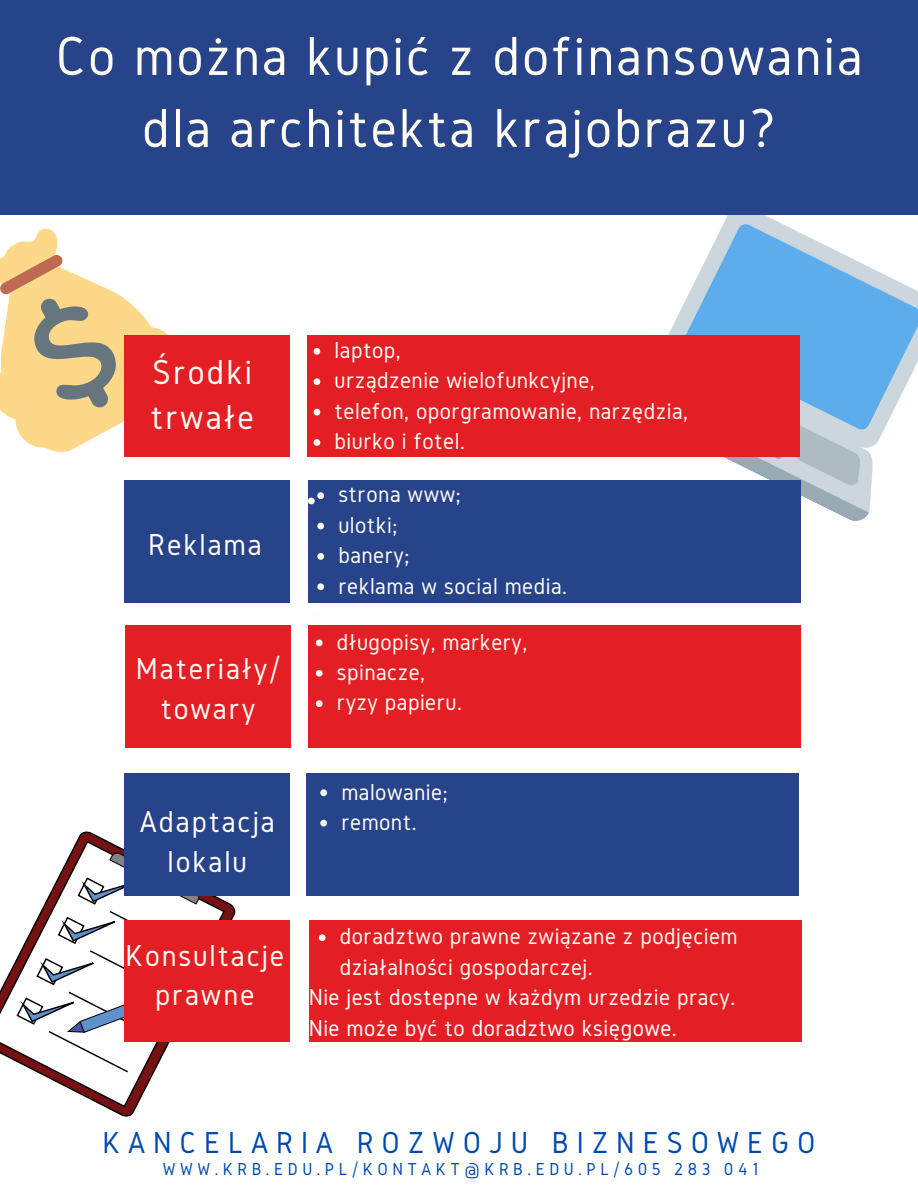
<style>
.page{position:relative;width:918px;height:1188px;background:#fff}
.page>*{position:absolute;margin:0;border:0;box-sizing:border-box;transform-origin:0 0}
.t1{font:57px/72px "Gidole";letter-spacing:.04em;color:#fffcf3;text-align:center}
.t2{font:36px/45px "Gidole";letter-spacing:.06em;color:#fffcf3}
.t3{font:31.5px/39.3px "Gidole";letter-spacing:.06em;color:#fffcf3;text-align:center}
.t4{font:31.5px "Gidole";letter-spacing:.25em;color:#004aad}
.t5{font:24px/30.3px "Gidole";letter-spacing:.02em;color:#fffcf3}
.t6{font:24px/30.3px "Gidole";letter-spacing:.02em;color:#fff}
.t7{font:18px "Gidole";letter-spacing:.25em;color:#004aad}
</style>
<div class="page">
<svg style="left:668px;top:215px;width:215px;height:286px"></svg>
<svg style="left:683px;top:222px;width:235px;height:210px;fill:#5dadec"></svg>
<svg style="left:609px;top:355px;width:261px;height:166px"></svg>
<div style="left:0;top:0;width:918px;height:215px;background:#27438a"></div>
<div style="left:307px;top:335px;width:493px;height:122px;background:#e31e24"></div>
<svg style="left:6px;top:228px;width:162px;height:229px"></svg>
<svg style="left:0;top:253px;width:133px;height:170px;background:#e3c691"></svg>
<div style="left:125px;top:335px;width:165px;height:122px;background:#e31e24"></div>
<div style="left:308px;top:481px;width:493px;height:121px;background:#27438a"></div>
<svg style="left:317px;top:523px;width:7px;height:6px"></svg>
<svg style="left:317px;top:553px;width:7px;height:7px"></svg>
<svg style="left:317px;top:583px;width:7px;height:7px"></svg>
<svg style="left:312px;top:612px;width:6px;height:6px"></svg>
<div style="left:124px;top:481px;width:165px;height:121px;background:#27438a"></div>
<svg style="left:84px;top:827px;width:155px;height:290px"></svg>
<svg style="left:0;top:895px;width:226px;height:213px"></svg>
<svg style="left:15px;top:832px;width:196px;height:242px"></svg>
<div style="left:308px;top:626px;width:493px;height:121px;background:#e31e24"></div>
<div style="left:125px;top:626px;width:166px;height:121px;background:#e31e24"></div>
<div style="left:306px;top:774px;width:492px;height:121px;background:#27438a"></div>
<div style="left:125px;top:774px;width:165px;height:121px;background:#27438a"></div>
<div style="left:309px;top:920px;width:492px;height:122px;background:#e31e24"></div>
<svg style="left:319px;top:934px;width:7px;height:7px"></svg>
<div style="left:125px;top:920px;width:165px;height:122px;background:#e31e24"></div>
<svg style="left:316px;top:640px;width:7px;height:6px"></svg>
<svg style="left:316px;top:670px;width:7px;height:7px"></svg>
<svg style="left:316px;top:700px;width:7px;height:7px"></svg>
<svg style="left:320px;top:789px;width:7px;height:7px"></svg>
<svg style="left:320px;top:820px;width:7px;height:7px"></svg>
<svg style="left:314px;top:348px;width:6px;height:7px"></svg>
<svg style="left:314px;top:378px;width:6px;height:7px"></svg>
<svg style="left:314px;top:409px;width:6px;height:6px"></svg>
<svg style="left:314px;top:439px;width:6px;height:7px"></svg>
<svg style="left:308px;top:492px;width:16px;height:12px"></svg>
<h1 class="t1" style="left:56px;top:19px;width:808px">Co można kupić z dofinansowania dla architekta krajobrazu?</h1>
<h2 class="t2" style="left:151px;top:349px;width:105px">Środki trwałe</h2>
<h3 class="t3" style="left:148px;top:524px;width:115px">Reklama</h3>
<h3 class="t3" style="left:136px;top:649px;width:146px">Materiały/ towary</h3>
<h3 class="t3" style="left:140px;top:802px;width:137px">Adaptacja lokalu</h3>
<h3 class="t3" style="left:125px;top:935px;width:160px">Konsultacje prawne</h3>
<p class="t5" style="left:335px;top:335px;width:355px">laptop,<br>urządzenie wielofunkcyjne,<br>telefon, oporgramowanie, narzędzia, biurko i fotel.</p>
<p class="t5" style="left:338px;top:479px;width:230px">strona www;<br>ulotki;<br>banery;<br>reklama w social media.</p>
<p class="t5" style="left:337px;top:626px;width:192px">długopisy, markery, spinacze,<br>ryzy papieru.</p>
<p class="t5" style="left:341px;top:776px;width:108px">malowanie; remont.</p>
<p class="t5" style="left:340px;top:921px;width:399px">doradztwo prawne związane z podjęciem działalności gospodarczej.</p>
<p class="t6" style="left:309px;top:982px;width:428px">Nie jest dostepne w każdym urzedzie pracy.<br>Nie może być to doradztwo księgowe.</p>
<h3 class="t4" style="left:102px;top:1125px;width:715px">KANCELARIA ROZWOJU BIZNESOWEGO</h3>
<p class="t7" style="left:163px;top:1159px;width:597px">WWW.KRB.EDU.PL/KONTAKT@KRB.EDU.PL/605 283 041</p>
</div>
